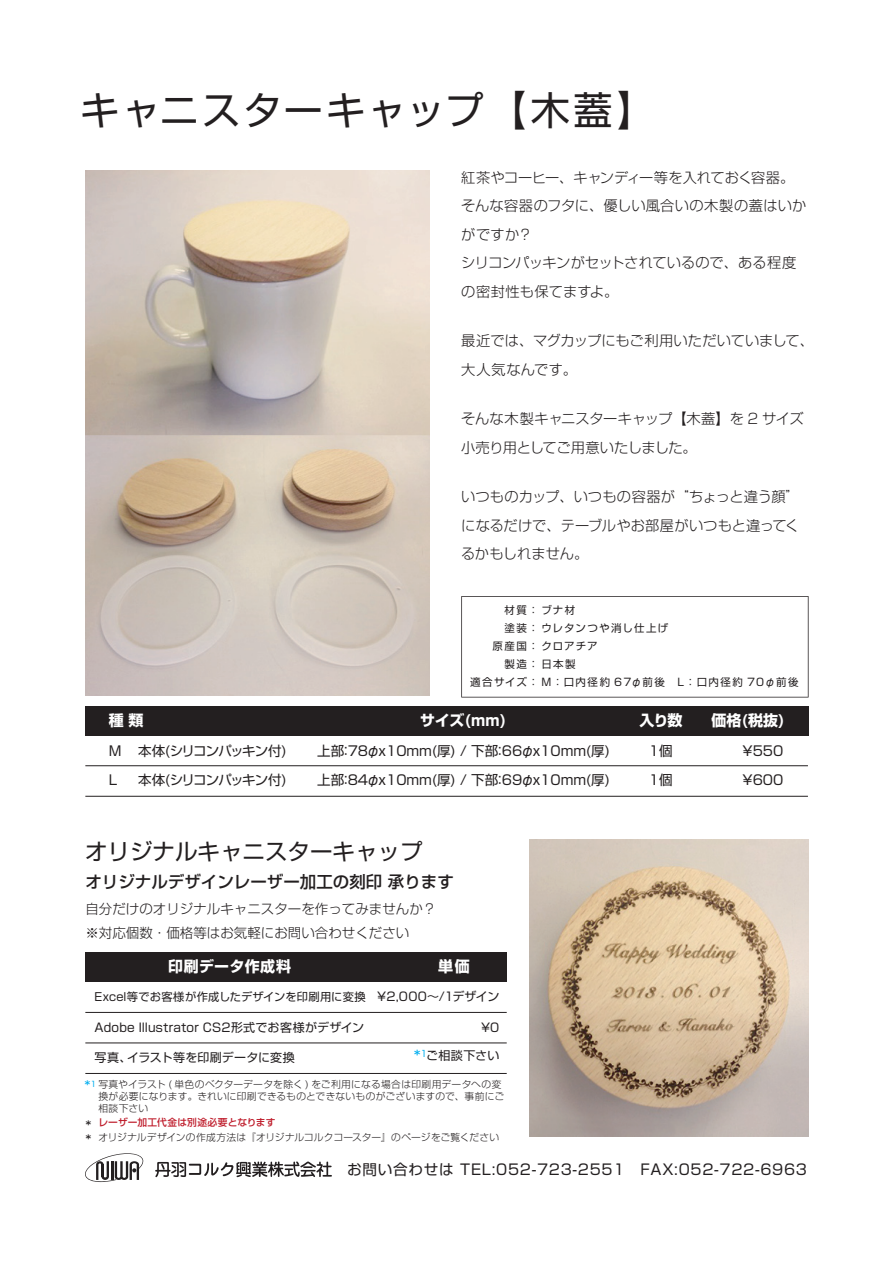
<style>
.page{position:relative;width:893px;height:1263px;background:#fff}
.page>*{position:absolute;margin:0;border:0;box-sizing:border-box;transform-origin:0 0}
.t1{font:39px "Shin Go Pro";letter-spacing:.045em;color:#231f20}
.t2{font:22.5px "Shin Go Pro";color:#231f20}
.t3{font:500 16.5px "Shin Go Pro";color:#231f20}
.t4{font:700 15px "Shin Go Pro";letter-spacing:.01em;color:#fff}
.t5{font:14.7px "Shin Go Pro";letter-spacing:.05em;color:#231f20}
.t6{font:300 14.25px/28.5px "Shin Go Pro";color:#231f20}
.t7{font:300 14.25px/28.5px "Shin Go Pro";letter-spacing:-.025em;color:#231f20}
.t8{font:13.65px "Shin Go Pro";color:#00aeef}
.t9{font:13.5px/28.5px "Shin Go Pro";letter-spacing:-.015em;color:#231f20}
.t10{font:300 13.5px/23.7px "Shin Go Pro";color:#231f20}
.t11{font:13.5px/28.5px "Shin Go Pro";letter-spacing:-.075em;color:#231f20}
.t12{font:12px "Shin Go Pro";letter-spacing:.015em;color:#231f20}
.t13{font:12px "Shin Go Pro";letter-spacing:-.015em;color:#231f20}
.t14{font:11.25px "Shin Go Pro";letter-spacing:.015em;color:#231f20}
.t15{font:10.5px "Shin Go Pro";letter-spacing:.115em;color:#231f20}
.t16{font:10.5px "Shin Go Pro";letter-spacing:.095em;color:#231f20}
.t17{font:300 9.75px/12px "Shin Go Pro";letter-spacing:.02em;color:#231f20}
.t18{font:500 9.75px "Shin Go Pro";letter-spacing:.01em;color:#bf1d2c}
.s1{font-size:15.6px;color:#00aeef}
</style>
<div class="page">
<svg style="left:155px;top:1161px;width:177px;height:16px"></svg>
<svg style="left:85px;top:1153px;width:59px;height:30px"></svg>
<img style="left:85px;top:170px;width:345px;height:526px">
<img style="left:529px;top:840px;width:280px;height:296px">
<svg style="left:461px;top:596px;width:347px;height:101px"></svg>
<div style="left:85px;top:706px;width:723px;height:30px;background:#231f20"></div>
<hr style="left:85px;top:765px;width:723px;height:1px;background:#231f20">
<hr style="left:85px;top:796px;width:723px;height:1px;background:#231f20">
<div style="left:85px;top:952px;width:421px;height:30px;background:#231f20"></div>
<hr style="left:85px;top:1012px;width:422px;height:1px;background:#231f20">
<hr style="left:85px;top:1042px;width:422px;height:1px;background:#231f20">
<hr style="left:85px;top:1073px;width:422px;height:1px;background:#231f20">
<h1 class="t1" style="left:81px;top:78px;width:576px">キャニスターキャップ【木蓋】</h1>
<p class="t6" style="left:461px;top:161px;width:347px">紅茶やコーヒー、キャンディー等を入れておく容器。そんな容器のフタに、優しい風合いの木製の蓋はいかがですか？<br>シリコンパッキンがセットされているので、ある程度の密封性も保てますよ。</p>
<p class="t6" style="left:461px;top:325px;width:354px">最近では、マグカップにもご利用いただいていまして、大人気なんです。</p>
<p class="t7" style="left:461px;top:403px;width:344px">そんな木製キャニスターキャップ【木蓋】を 2 サイズ小売り用としてご用意いたしました。</p>
<p class="t6" style="left:461px;top:481px;width:340px;text-align:justify">いつものカップ、いつもの容器が“ちょっと違う顔”になるだけで、テーブルやお部屋がいつもと違ってくるかもしれません。</p>
<p class="t15" style="left:505px;top:602px;width:72px">材質：ブナ材</p>
<p class="t15" style="left:504px;top:620px;width:165px">塗装：ウレタンつや消し仕上げ</p>
<p class="t16" style="left:492px;top:638px;width:107px">原産国：クロアチア</p>
<p class="t15" style="left:504px;top:656px;width:73px">製造：日本製</p>
<p class="t15" style="left:470px;top:674px;width:330px">適合サイズ： M：口内径約 67φ前後　L：口内径約 70φ前後</p>
<p class="t4" style="left:109px;top:708px;width:36px">種類</p>
<p class="t4" style="left:420px;top:708px;width:88px">サイズ(mm)</p>
<p class="t4" style="left:639px;top:708px;width:45px">入り数</p>
<p class="t4" style="left:711px;top:708px;width:75px">価格(税抜)</p>
<p class="t11" style="left:109px;top:735px;width:179px">M 本体(シリコンパッキン付)<br>L</p>
<p class="t9" style="left:317px;top:735px;width:294px">上部：78φｘ10mm(厚) / 下部：66φｘ10mm(厚)</p>
<p class="t9" style="left:649px;top:735px;width:25px">1個<br>1個</p>
<p class="t9" style="left:742px;top:735px;width:42px">¥550 ¥600</p>
<p class="t11" style="left:138px;top:764px;width:150px">本体(シリコンパッキン付)</p>
<p class="t9" style="left:317px;top:764px;width:294px">上部：84φｘ10mm(厚) / 下部：69φｘ10mm(厚)</p>
<h2 class="t2" style="left:85px;top:833px;width:339px">オリジナルキャニスターキャップ</h2>
<p class="t3" style="left:85px;top:868px;width:370px">オリジナルデザインレーザー加工の刻印 承ります</p>
<p class="t10" style="left:85px;top:896px;width:353px">自分だけのオリジナルキャニスターを作ってみませんか？※対応個数・価格等はお気軽にお問い合わせください</p>
<p class="t4" style="left:168px;top:954px;width:124px">印刷データ作成料</p>
<p class="t4" style="left:438px;top:954px;width:33px">単価</p>
<p class="t14" style="left:95px;top:987px;width:273px">Excel等でお客様が作成したデザインを印刷用に変換</p>
<p class="t12" style="left:95px;top:1017px;width:271px">Adobe Illustrator CS2形式でお客様がデザイン</p>
<p class="t12" style="left:95px;top:1048px;width:202px">写真、イラスト等を印刷データに変換</p>
<p class="t13" style="left:377px;top:987px;width:124px">¥2,000～/1デザイン</p>
<p class="t12" style="left:481px;top:1017px;width:20px">¥0</p>
<p class="t12" style="left:414px;top:1046px;width:87px"><span class="s1">*</span><sup>1</sup>ご相談下さい</p>
<p class="t17" style="left:98px;top:1077px;width:407px">写真やイラスト ( 単色のベクターデータを除く ) をご利用になる場合は印刷用データへの変換が必要になります。きれいに印刷できるものとできないものがございますので、事前にご相談下さい</p>
<p class="t18" style="left:98px;top:1115px;width:179px">レーザー加工代金は別途必要となります</p>
<p class="t17" style="left:98px;top:1130px;width:402px">オリジナルデザインの作成方法は『オリジナルコルクコースター』のページをご覧ください</p>
<p class="t8" style="left:84px;top:1075px;width:13px">*<sup>1</sup></p>
<p class="t9" style="left:85px;top:1117px;width:7px;line-height:14.4px">* *</p>
<p class="t5" style="left:347px;top:1157px;width:461px">お問い合わせは TEL:052-723-2551　FAX:052-722-6963</p>
</div>
